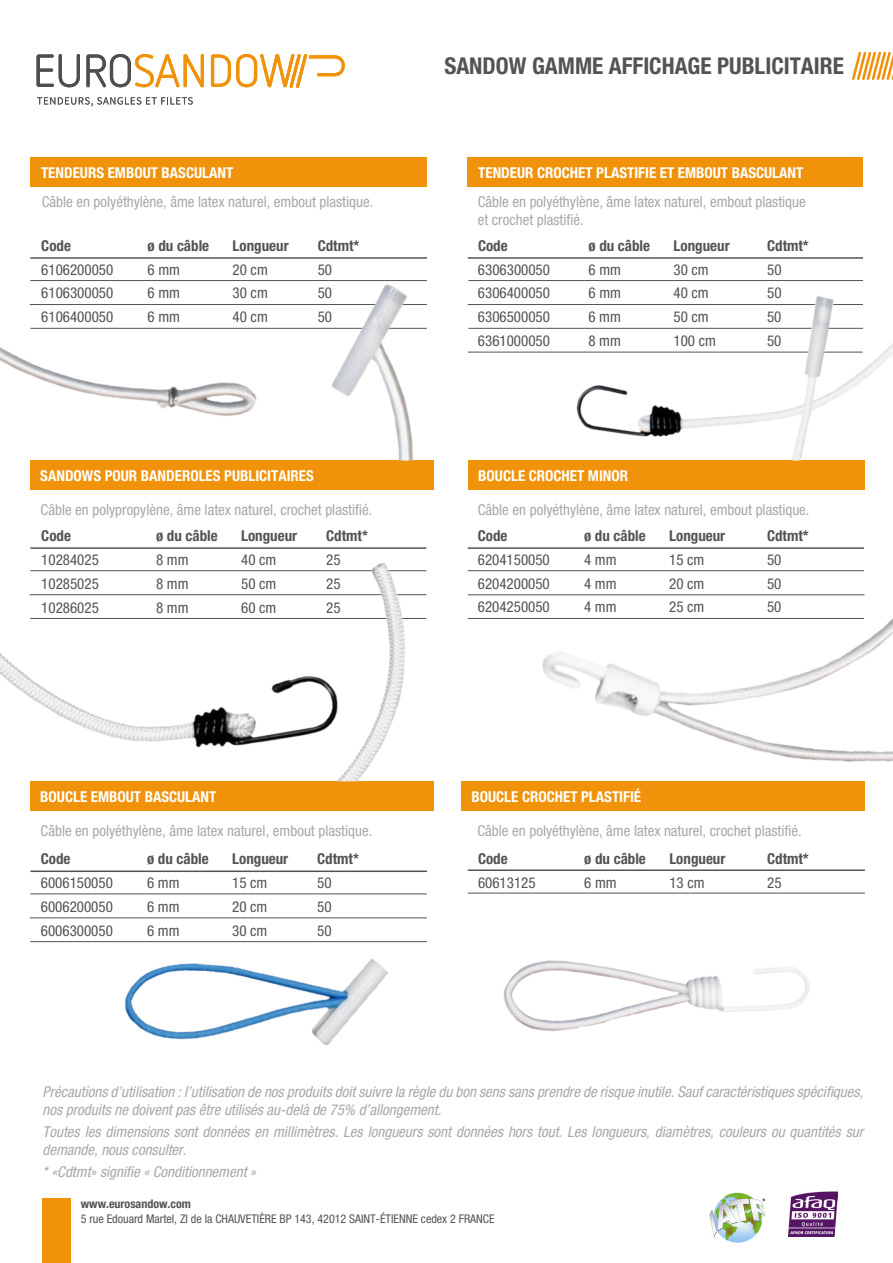
<style>
.page{position:relative;width:893px;height:1263px;background:#fff}
.page>*{position:absolute;margin:0;border:0;box-sizing:border-box;transform-origin:0 0}
.t1{font:700 condensed 23.25px "Helvetica Neue";color:#545351}
.t2{font:italic condensed 15px/18px "Helvetica Neue";color:#a8a8a7}
.t3{font:condensed 15px/18px "Helvetica Neue";color:#a8a8a7}
.t4{font:condensed 15px "Helvetica Neue";color:#545351}
.t5{font:700 condensed 15px "Helvetica Neue";color:#fff}
.t6{font:700 condensed 15px "Helvetica Neue";color:#545351}
.t7{font:condensed 12px "Helvetica Neue";color:#545351}
.t8{font:700 condensed 12px "Helvetica Neue";color:#545351}
</style>
<div class="page">
<svg style="left:37px;top:97px;width:156px;height:9px"></svg>
<svg style="left:37px;top:54px;width:43px;height:33px"></svg>
<svg style="left:86px;top:54px;width:118px;height:33px"></svg>
<svg style="left:211px;top:54px;width:134px;height:34px"></svg>
<div style="left:43px;top:1199px;width:28px;height:64px;background:#f0920a"></div>
<img style="left:709px;top:1192px;width:57px;height:50px">
<img style="left:789px;top:1192px;width:48px;height:45px">
<svg style="left:852px;top:52px;width:41px;height:28px"></svg>
<div style="left:31px;top:157px;width:396px;height:30px;background:#f0920a"></div>
<div style="left:468px;top:157px;width:395px;height:30px;background:#f0920a"></div>
<div style="left:30px;top:461px;width:404px;height:29px;background:#f0920a"></div>
<div style="left:468px;top:461px;width:396px;height:29px;background:#f0920a"></div>
<div style="left:30px;top:781px;width:404px;height:30px;background:#f0920a"></div>
<div style="left:461px;top:781px;width:404px;height:30px;background:#f0920a"></div>
<hr style="left:30px;top:257px;width:397px;height:2px;background:#545351">
<hr style="left:468px;top:257px;width:395px;height:2px;background:#545351">
<hr style="left:468px;top:280px;width:395px;height:1px;background:#545351">
<hr style="left:468px;top:304px;width:395px;height:1px;background:#545351">
<hr style="left:30px;top:547px;width:396px;height:2px;background:#545351">
<hr style="left:30px;top:570px;width:396px;height:1px;background:#545351">
<hr style="left:30px;top:618px;width:396px;height:1px;background:#545351">
<hr style="left:30px;top:594px;width:396px;height:1px;background:#545351">
<hr style="left:468px;top:547px;width:396px;height:2px;background:#545351">
<hr style="left:468px;top:570px;width:396px;height:1px;background:#545351">
<hr style="left:468px;top:618px;width:396px;height:1px;background:#545351">
<hr style="left:468px;top:594px;width:396px;height:1px;background:#545351">
<hr style="left:30px;top:870px;width:397px;height:2px;background:#545351">
<hr style="left:30px;top:894px;width:397px;height:1px;background:#545351">
<hr style="left:30px;top:941px;width:397px;height:1px;background:#545351">
<hr style="left:30px;top:917px;width:397px;height:1px;background:#545351">
<img style="left:326px;top:280px;width:105px;height:181px">
<img style="left:0;top:257px;width:326px;height:292px">
<img style="left:468px;top:327px;width:425px;height:110px">
<img style="left:775px;top:296px;width:89px;height:165px">
<img style="left:0;top:618px;width:281px;height:130px">
<img style="left:281px;top:536px;width:142px;height:245px">
<img style="left:542px;top:618px;width:351px;height:144px">
<img style="left:124px;top:958px;width:264px;height:88px">
<img style="left:503px;top:960px;width:307px;height:72px">
<hr style="left:468px;top:869px;width:397px;height:2px;background:#545351">
<hr style="left:468px;top:893px;width:397px;height:1px;background:#545351">
<h1 class="t1" style="left:444px;top:52px;width:401px">SANDOW GAMME AFFICHAGE PUBLICITAIRE</h1>
<p class="t5" style="left:41px;top:164px;width:194px">TENDEURS EMBOUT BASCULANT</p>
<p class="t5" style="left:478px;top:164px;width:327px">TENDEUR CROCHET PLASTIFIE ET EMBOUT BASCULANT</p>
<p class="t3" style="left:42px;top:193px;width:333px">Câble en polyéthylène, âme latex naturel, embout plastique.</p>
<p class="t3" style="left:478px;top:193px;width:330px">Câble en polyéthylène, âme latex naturel, embout plastique et crochet plastifié.</p>
<p class="t6" style="left:41px;top:236px;width:31px">Code</p>
<p class="t6" style="left:148px;top:236px;width:63px">ø du câble</p>
<p class="t6" style="left:233px;top:236px;width:58px">Longueur</p>
<p class="t6" style="left:318px;top:236px;width:43px">Cdtmt*</p>
<p class="t4" style="left:41px;top:261px;width:73px">6106200050</p>
<p class="t4" style="left:148px;top:261px;width:34px">6 mm</p>
<p class="t4" style="left:233px;top:261px;width:37px">20 cm</p>
<p class="t4" style="left:318px;top:261px;width:16px">50</p>
<p class="t4" style="left:41px;top:284px;width:73px">6106300050</p>
<p class="t4" style="left:148px;top:284px;width:34px">6 mm</p>
<p class="t4" style="left:233px;top:284px;width:37px">30 cm</p>
<p class="t4" style="left:318px;top:284px;width:16px">50</p>
<p class="t4" style="left:41px;top:308px;width:73px">6106400050</p>
<p class="t4" style="left:148px;top:308px;width:34px">6 mm</p>
<p class="t4" style="left:233px;top:308px;width:37px">40 cm</p>
<p class="t4" style="left:318px;top:308px;width:16px">50</p>
<p class="t6" style="left:478px;top:236px;width:31px">Code</p>
<p class="t6" style="left:589px;top:236px;width:63px">ø du câble</p>
<p class="t6" style="left:674px;top:236px;width:58px">Longueur</p>
<p class="t6" style="left:767px;top:236px;width:43px">Cdtmt*</p>
<p class="t4" style="left:478px;top:261px;width:73px">6306300050</p>
<p class="t4" style="left:589px;top:261px;width:34px">6 mm</p>
<p class="t4" style="left:674px;top:261px;width:37px">30 cm</p>
<p class="t4" style="left:767px;top:261px;width:16px">50</p>
<p class="t4" style="left:478px;top:284px;width:73px">6306400050</p>
<p class="t4" style="left:588px;top:284px;width:34px">6 mm</p>
<p class="t4" style="left:674px;top:284px;width:37px">40 cm</p>
<p class="t4" style="left:767px;top:284px;width:16px">50</p>
<p class="t4" style="left:478px;top:308px;width:73px">6306500050</p>
<p class="t4" style="left:588px;top:308px;width:34px">6 mm</p>
<p class="t4" style="left:674px;top:308px;width:37px">50 cm</p>
<p class="t4" style="left:767px;top:308px;width:16px">50</p>
<p class="t4" style="left:478px;top:332px;width:73px">6361000050</p>
<p class="t4" style="left:588px;top:332px;width:34px">8 mm</p>
<p class="t4" style="left:673px;top:332px;width:44px">100 cm</p>
<p class="t4" style="left:767px;top:332px;width:16px">50</p>
<p class="t5" style="left:40px;top:467px;width:275px">SANDOWS POUR BANDEROLES PUBLICITAIRES</p>
<p class="t5" style="left:478px;top:467px;width:151px">BOUCLE CROCHET MINOR</p>
<p class="t3" style="left:41px;top:500px;width:333px">Câble en polypropylène, âme latex naturel, crochet plastifié.</p>
<p class="t3" style="left:478px;top:500px;width:333px">Câble en polyéthylène, âme latex naturel, embout plastique.</p>
<p class="t6" style="left:41px;top:527px;width:31px">Code</p>
<p class="t6" style="left:156px;top:527px;width:63px">ø du câble</p>
<p class="t6" style="left:241px;top:527px;width:58px">Longueur</p>
<p class="t6" style="left:326px;top:527px;width:43px">Cdtmt*</p>
<p class="t4" style="left:41px;top:551px;width:59px">10284025</p>
<p class="t4" style="left:156px;top:551px;width:34px">8 mm</p>
<p class="t4" style="left:241px;top:551px;width:37px">40 cm</p>
<p class="t4" style="left:326px;top:551px;width:16px">25</p>
<p class="t4" style="left:41px;top:575px;width:59px">10285025</p>
<p class="t4" style="left:156px;top:575px;width:34px">8 mm</p>
<p class="t4" style="left:241px;top:575px;width:37px">50 cm</p>
<p class="t4" style="left:326px;top:575px;width:16px">25</p>
<p class="t4" style="left:41px;top:599px;width:59px">10286025</p>
<p class="t4" style="left:156px;top:599px;width:34px">8 mm</p>
<p class="t4" style="left:241px;top:599px;width:37px">60 cm</p>
<p class="t4" style="left:326px;top:599px;width:16px">25</p>
<p class="t6" style="left:478px;top:527px;width:31px">Code</p>
<p class="t6" style="left:584px;top:527px;width:63px">ø du câble</p>
<p class="t6" style="left:669px;top:527px;width:58px">Longueur</p>
<p class="t6" style="left:767px;top:527px;width:43px">Cdtmt*</p>
<p class="t4" style="left:478px;top:551px;width:73px">6204150050</p>
<p class="t4" style="left:584px;top:551px;width:34px">4 mm</p>
<p class="t4" style="left:669px;top:551px;width:37px">15 cm</p>
<p class="t4" style="left:767px;top:551px;width:16px">50</p>
<p class="t4" style="left:478px;top:575px;width:73px">6204200050</p>
<p class="t4" style="left:584px;top:575px;width:34px">4 mm</p>
<p class="t4" style="left:669px;top:575px;width:37px">20 cm</p>
<p class="t4" style="left:767px;top:575px;width:16px">50</p>
<p class="t4" style="left:478px;top:598px;width:73px">6204250050</p>
<p class="t4" style="left:584px;top:598px;width:34px">4 mm</p>
<p class="t4" style="left:669px;top:598px;width:37px">25 cm</p>
<p class="t4" style="left:767px;top:598px;width:16px">50</p>
<p class="t5" style="left:40px;top:788px;width:178px">BOUCLE EMBOUT BASCULANT</p>
<p class="t5" style="left:471px;top:788px;width:171px">BOUCLE CROCHET PLASTIFIÉ</p>
<p class="t3" style="left:41px;top:821px;width:333px">Câble en polyéthylène, âme latex naturel, embout plastique.</p>
<p class="t3" style="left:477px;top:821px;width:326px">Câble en polyéthylène, âme latex naturel, crochet plastifié.</p>
<p class="t6" style="left:478px;top:850px;width:31px">Code</p>
<p class="t6" style="left:584px;top:850px;width:63px">ø du câble</p>
<p class="t6" style="left:669px;top:850px;width:58px">Longueur</p>
<p class="t6" style="left:767px;top:850px;width:43px">Cdtmt*</p>
<p class="t4" style="left:478px;top:874px;width:59px">60613125</p>
<p class="t4" style="left:584px;top:874px;width:34px">6 mm</p>
<p class="t4" style="left:669px;top:874px;width:37px">13 cm</p>
<p class="t4" style="left:767px;top:874px;width:16px">25</p>
<p class="t6" style="left:41px;top:850px;width:31px">Code</p>
<p class="t6" style="left:147px;top:850px;width:63px">ø du câble</p>
<p class="t6" style="left:232px;top:850px;width:58px">Longueur</p>
<p class="t6" style="left:317px;top:850px;width:43px">Cdtmt*</p>
<p class="t4" style="left:41px;top:874px;width:73px">6006150050</p>
<p class="t4" style="left:147px;top:874px;width:34px">6 mm</p>
<p class="t4" style="left:232px;top:874px;width:37px">15 cm</p>
<p class="t4" style="left:317px;top:874px;width:16px">50</p>
<p class="t4" style="left:41px;top:898px;width:74px">6006200050</p>
<p class="t4" style="left:147px;top:898px;width:34px">6 mm</p>
<p class="t4" style="left:232px;top:898px;width:37px">20 cm</p>
<p class="t4" style="left:317px;top:898px;width:16px">50</p>
<p class="t4" style="left:41px;top:921px;width:73px">6006300050</p>
<p class="t4" style="left:147px;top:921px;width:34px">6 mm</p>
<p class="t4" style="left:232px;top:921px;width:37px">30 cm</p>
<p class="t4" style="left:317px;top:921px;width:16px">50</p>
<p class="t2" style="left:43px;top:1082px;width:822px">Précautions d’utilisation : l’utilisation de nos produits doit suivre la règle du bon sens sans prendre de risque inutile. Sauf caractéristiques spécifiques, nos produits ne doivent pas être utilisés au-delà de 75% d’allongement.</p>
<p class="t2" style="left:43px;top:1123px;width:822px">Toutes les dimensions sont données en millimètres. Les longueurs sont données hors tout. Les longueurs, diamètres, couleurs ou quantités sur demande, nous consulter.</p>
<p class="t2" style="left:43px;top:1163px;width:215px">* «Cdtmt» signifie « Conditionnement »</p>
<p class="t8" style="left:81px;top:1196px;width:112px">www.eurosandow.com</p>
<p class="t7" style="left:81px;top:1211px;width:415px">5 rue Edouard Martel, ZI de la CHAUVETIÈRE BP 143, 42012 SAINT-ÉTIENNE cedex 2 FRANCE</p>
</div>
